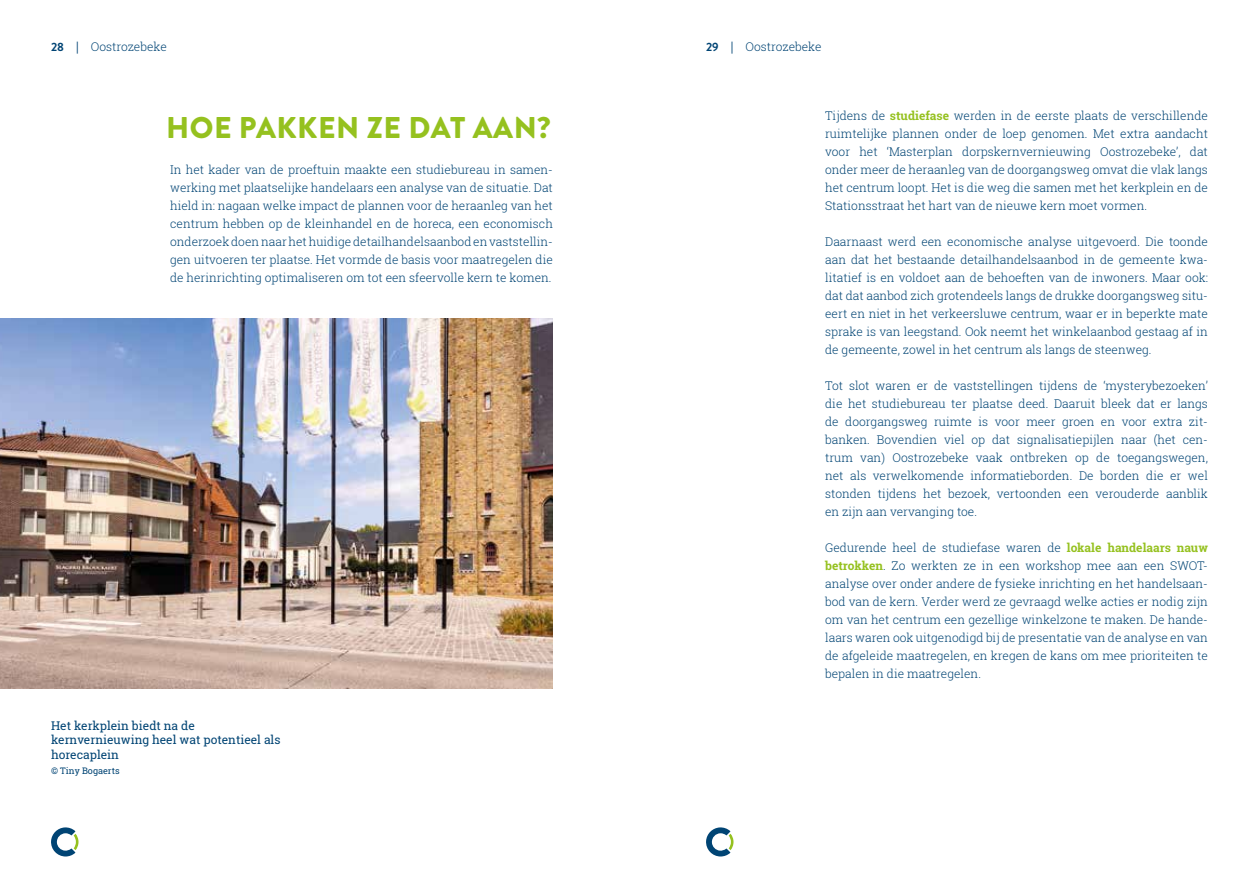
<style>
.page{position:relative;width:1259px;height:893px;background:#fff}
.page>*{position:absolute;margin:0;border:0;box-sizing:border-box;transform-origin:0 0}
.t1{font:900 30px "Brandon Grotesque";letter-spacing:.02em;color:#95c11f}
.t2{font:300 12px/18px "Roboto Slab";color:#004474;text-align:justify}
.t3{font:12px/14.4px "Roboto Slab";color:#004474}
.t4{font:9px "Roboto Slab";color:#004474}
.s1{font-family:"Brandon Grotesque";font-weight:700}
.s2{font-family:"Helvetica Neue";font-weight:400}
.s3{font-weight:700;color:#95c11f}
</style>
<div class="page">
<svg style="left:51px;top:827px;width:27px;height:29px"></svg>
<svg style="left:706px;top:827px;width:27px;height:29px"></svg>
<img style="left:0;top:318px;width:553px;height:371px">
<p class="t2" style="left:51px;top:37px;width:117px"><span class="s1">28</span> <span class="s2">|</span> Oostrozebeke</p>
<p class="t2" style="left:706px;top:37px;width:117px"><span class="s1">29</span> <span class="s2">|</span> Oostrozebeke</p>
<h1 class="t1" style="left:166px;top:106px;width:386px">HOE PAKKEN ZE DAT AAN?</h1>
<p class="t2" style="left:170px;top:160px;width:384px">In het kader van de proeftuin maakte een studiebureau in samen&shy;werking met plaatselijke handelaars een analyse van de situatie. Dat hield in: nagaan welke impact de plannen voor de heraanleg van het centrum hebben op de kleinhandel en de horeca, een economisch onderzoek doen naar het huidige detailhandelsaanbod en vaststellin&shy;gen uitvoeren ter plaatse. Het vormde de basis voor maatregelen die de herinrichting optimaliseren om tot een sfeervolle kern te komen.</p>
<p class="t3" style="left:51px;top:718px;width:231px">Het kerkplein biedt na de kernvernieuwing heel wat potentieel als horecaplein</p>
<p class="t4" style="left:51px;top:764px;width:70px">© Tiny Bogaerts</p>
<p class="t2" style="left:825px;top:106px;width:384px">Tijdens de <span class="s3">studiefase</span> werden in de eerste plaats de verschillende ruimtelijke plannen onder de loep genomen. Met extra aandacht voor het ‘Masterplan dorpskernvernieuwing Oostrozebeke’, dat onder meer de heraanleg van de doorgangsweg omvat die vlak langs het centrum loopt. Het is die weg die samen met het kerkplein en de Stationsstraat het hart van de nieuwe kern moet vormen.</p>
<p class="t2" style="left:825px;top:232px;width:384px">Daarnaast werd een economische analyse uitgevoerd. Die toonde aan dat het bestaande detailhandelsaanbod in de gemeente kwa&shy;litatief is en voldoet aan de behoeften van de inwoners. Maar ook: dat dat aanbod zich grotendeels langs de drukke doorgangsweg situ&shy;eert en niet in het verkeersluwe centrum, waar er in beperkte mate sprake is van leegstand. Ook neemt het winkelaanbod gestaag af in de gemeente, zowel in het centrum als langs de steenweg.</p>
<p class="t2" style="left:825px;top:376px;width:384px">Tot slot waren er de vaststellingen tijdens de ‘mysterybezoeken’ die het studiebureau ter plaatse deed. Daaruit bleek dat er langs de doorgangsweg ruimte is voor meer groen en voor extra zit&shy;banken. Bovendien viel op dat signalisatiepijlen naar (het cen&shy;trum van) Oostrozebeke vaak ontbreken op de toegangswegen, net als verwelkomende informatieborden. De borden die er wel stonden tijdens het bezoek, vertoonden een verouderde aanblik en zijn aan vervanging toe.</p>
<p class="t2" style="left:825px;top:538px;width:384px">Gedurende heel de studiefase waren de <span class="s3">lokale handelaars nauw betrokken</span>. Zo werkten ze in een workshop mee aan een SWOT&shy;analyse over onder andere de fysieke inrichting en het handelsaan&shy;bod van de kern. Verder werd ze gevraagd welke acties er nodig zijn om van het centrum een gezellige winkelzone te maken. De hande&shy;laars waren ook uitgenodigd bij de presentatie van de analyse en van de afgeleide maatregelen, en kregen de kans om mee prioriteiten te bepalen in die maatregelen.</p>
</div>
